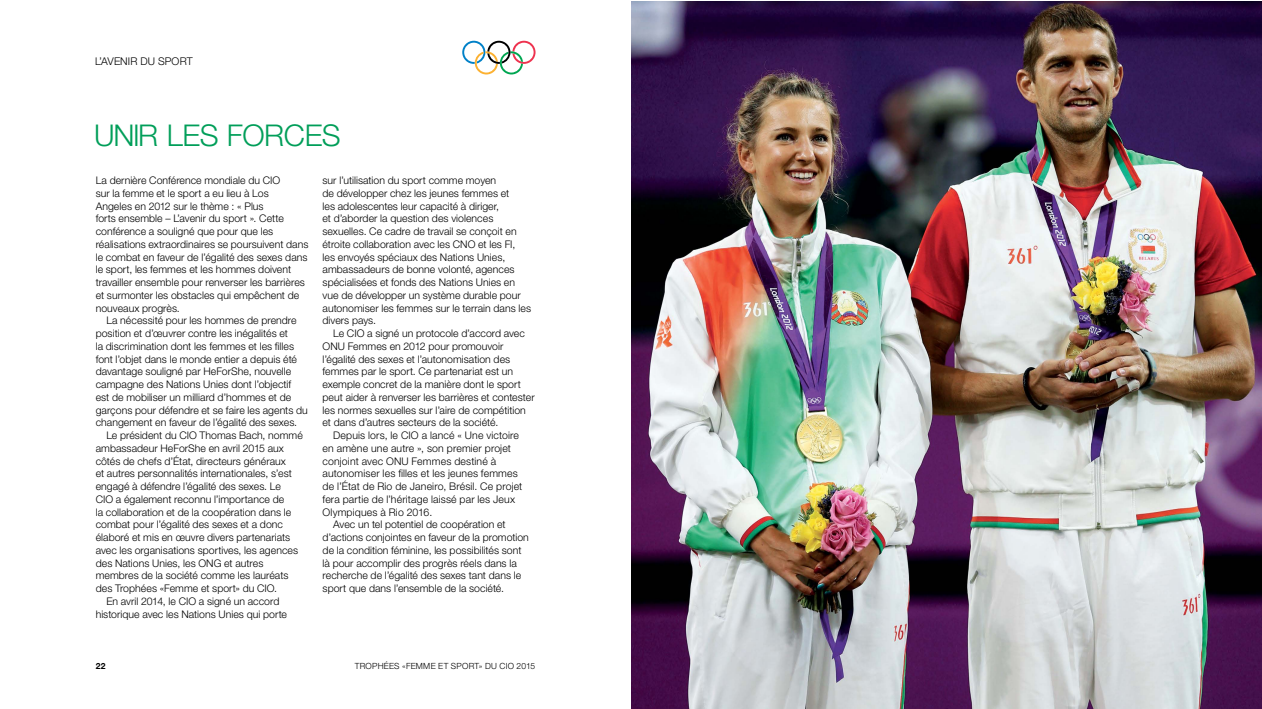
<style>
.page{position:relative;width:1262px;height:709px;background:#fff}
.page>*{position:absolute;margin:0;border:0;box-sizing:border-box;transform-origin:0 0}
.t1{font:300 30px "Helvetica Neue LT";letter-spacing:-.025em;color:#009e59}
.t2{font:300 10.62px "Helvetica Neue LT";letter-spacing:.01em;color:#000}
.t3{font:300 10.5px/12.8px "Helvetica Neue LT";letter-spacing:.005em;color:#000}
.t4{font:300 8.5px "Helvetica Neue LT";letter-spacing:.025em;color:#000}
.t5{font:700 8.5px "Helvetica Neue LT";color:#000}
</style>
<div class="page">
<img style="left:631px;top:1px;width:630px;height:708px">
<svg style="left:462px;top:41px;width:73px;height:33px"></svg>
<p class="t2" style="left:95px;top:55px;width:99px">L’AVENIR DU SPORT</p>
<h1 class="t1" style="left:94px;top:117px;width:248px">UNIR LES FORCES</h1>
<p class="t3" style="left:96px;top:174px;width:214px">La dernière Conférence mondiale du CIO<br>sur la femme et le sport a eu lieu à Los<br>Angeles en 2012 sur le thème : « Plus<br>forts ensemble – L’avenir du sport ». Cette conférence a souligné que pour que les réalisations extraordinaires se poursuivent dans le combat en faveur de l’égalité des sexes dans le sport, les femmes et les hommes doivent travailler ensemble pour renverser les barrières et surmonter les obstacles qui empêchent de nouveaux progrès.</p>
<p class="t3" style="left:96px;top:314px;width:213px;text-indent:11px">La nécessité pour les hommes de prendre position et d’œuvrer contre les inégalités et<br>la discrimination dont les femmes et les filles font l’objet dans le monde entier a depuis été davantage souligné par HeForShe, nouvelle campagne des Nations Unies dont l’objectif<br>est de mobiliser un milliard d’hommes et de garçons pour défendre et se faire les agents du changement en faveur de l’égalité des sexes.</p>
<p class="t3" style="left:106px;top:429px;width:198px">Le président du CIO Thomas Bach, nommé</p>
<p class="t3" style="left:96px;top:441px;width:190px">ambassadeur HeForShe en avril 2015 aux</p>
<p class="t3" style="left:96px;top:454px;width:192px">côtés de chefs d’État, directeurs généraux</p>
<p class="t3" style="left:96px;top:467px;width:198px">et autres personnalités internationales, s’est</p>
<p class="t3" style="left:96px;top:480px;width:187px">engagé à défendre l’égalité des sexes. Le</p>
<p class="t3" style="left:96px;top:492px;width:190px">CIO a également reconnu l’importance de</p>
<p class="t3" style="left:96px;top:505px;width:197px">la collaboration et de la coopération dans le</p>
<p class="t3" style="left:96px;top:518px;width:189px">combat pour l’égalité des sexes et a donc</p>
<p class="t3" style="left:96px;top:531px;width:196px">élaboré et mis en œuvre divers partenariats</p>
<p class="t3" style="left:96px;top:543px;width:204px">avec les organisations sportives, les agences</p>
<p class="t3" style="left:96px;top:556px;width:169px">des Nations Unies, les ONG et autres</p>
<p class="t3" style="left:96px;top:569px;width:194px">membres de la société comme les lauréats</p>
<p class="t3" style="left:96px;top:582px;width:183px">des Trophées «Femme et sport» du CIO.</p>
<p class="t3" style="left:106px;top:594px;width:175px">En avril 2014, le CIO a signé un accord</p>
<p class="t3" style="left:96px;top:607px;width:193px">historique avec les Nations Unies qui porte</p>
<p class="t3" style="left:322px;top:174px;width:210px">sur l’utilisation du sport comme moyen<br>de développer chez les jeunes femmes et<br>les adolescentes leur capacité à diriger,<br>et d’aborder la question des violences sexuelles. Ce cadre de travail se conçoit en étroite collaboration avec les CNO et les FI,<br>les envoyés spéciaux des Nations Unies, ambassadeurs de bonne volonté, agences spécialisées et fonds des Nations Unies en vue de développer un système durable pour autonomiser les femmes sur le terrain dans les divers pays.</p>
<p class="t3" style="left:333px;top:327px;width:193px">Le CIO a signé un protocole d’accord avec</p>
<p class="t3" style="left:322px;top:339px;width:182px">ONU Femmes en 2012 pour promouvoir</p>
<p class="t3" style="left:322px;top:352px;width:189px">l’égalité des sexes et l’autonomisation des</p>
<p class="t3" style="left:322px;top:365px;width:192px">femmes par le sport. Ce partenariat est un</p>
<p class="t3" style="left:322px;top:378px;width:200px">exemple concret de la manière dont le sport</p>
<p class="t3" style="left:322px;top:390px;width:213px">peut aider à renverser les barrières et contester</p>
<p class="t3" style="left:322px;top:403px;width:205px">les normes sexuelles sur l’aire de compétition</p>
<p class="t3" style="left:322px;top:416px;width:177px">et dans d’autres secteurs de la société.</p>
<p class="t3" style="left:333px;top:429px;width:187px">Depuis lors, le CIO a lancé « Une victoire</p>
<p class="t3" style="left:322px;top:441px;width:190px">en amène une autre », son premier projet</p>
<p class="t3" style="left:322px;top:454px;width:175px">conjoint avec ONU Femmes destiné à</p>
<p class="t3" style="left:322px;top:467px;width:197px">autonomiser les filles et les jeunes femmes</p>
<p class="t3" style="left:322px;top:480px;width:201px">de l’État de Rio de Janeiro, Brésil. Ce projet</p>
<p class="t3" style="left:322px;top:492px;width:194px">fera partie de l’héritage laissé par les Jeux</p>
<p class="t3" style="left:322px;top:505px;width:111px">Olympiques à Rio 2016.</p>
<p class="t3" style="left:333px;top:518px;width:174px">Avec un tel potentiel de coopération et</p>
<p class="t3" style="left:322px;top:531px;width:208px">d’actions conjointes en faveur de la promotion</p>
<p class="t3" style="left:322px;top:543px;width:200px">de la condition féminine, les possibilités sont</p>
<p class="t3" style="left:322px;top:556px;width:196px">là pour accomplir des progrès réels dans la</p>
<p class="t3" style="left:322px;top:569px;width:200px">recherche de l’égalité des sexes tant dans le</p>
<p class="t3" style="left:322px;top:582px;width:183px">sport que dans l’ensemble de la société.</p>
<p class="t5" style="left:96px;top:660px;width:11px">22</p>
<p class="t4" style="left:355px;top:660px;width:182px">TROPHÉES «FEMME ET SPORT» DU CIO 2015</p>
</div>
